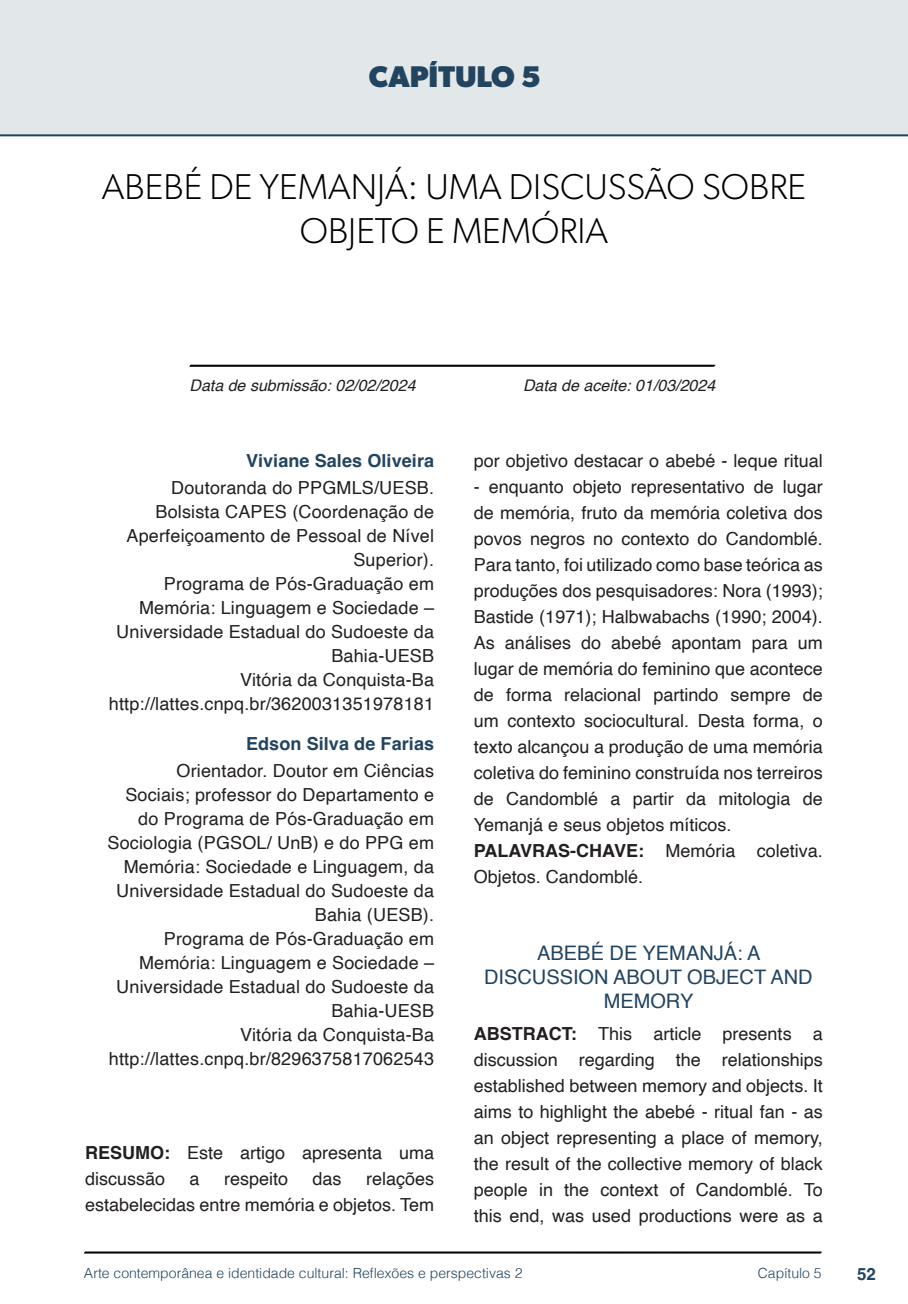
<style>
.page{position:relative;width:908px;height:1304px;background:#fff}
.page>*{position:absolute;margin:0;border:0;box-sizing:border-box;transform-origin:0 0}
.nome_artigos{font:300 36px/44px "Gibson";color:#000;text-align:center}
.capítulos{font:700 30px "Gibson";color:#23445f}
.título_Inglês{font:20px/24px "Helvetica";color:#23445f;text-align:center}
.Resumos_e_PC_TXT{font:18px/26px "Helvetica";color:#231f20}
.info_autores{font:18px/24px "Helvetica";letter-spacing:.01em;color:#231f20;text-align:right}
.nome_autores{font:700 18px "Helvetica";letter-spacing:.005em;color:#23445f}
.t1{font:700 16.8px "Helvetica";color:#23445f}
.data{font:italic 16px "Helvetica";color:#231f20}
.t2{font:300 14px "Helvetica";color:#23445f}
.s1{font-weight:700}
</style>
<div class="page">
<svg style="left:84px;top:1251px;width:737px;height:3px;background:#515151"></svg>
<div style="left:0;top:0;width:907px;height:136px;background:#e2e7e9"></div>
<svg style="left:189px;top:364px;width:526px;height:3px;background:#4f4f4f"></svg>
<div style="left:44px;top:72px;width:68px;height:61px;background:#e2e7e9"></div>
<p class="capítulos" style="left:369px;top:58px;width:173px">CAPÍTULO 5</p>
<p class="nome_artigos" style="left:102px;top:164px;width:705px">ABEBÉ DE YEMANJÁ: UMA DISCUSSÃO SOBRE<br>OBJETO E MEMÓRIA</p>
<p class="data" style="left:189px;top:373px;width:227px">Data de submissão: 02/02/2024</p>
<p class="data" style="left:523px;top:373px;width:194px">Data de aceite: 01/03/2024</p>
<p class="nome_autores" style="left:246px;top:450px;width:189px">Viviane Sales Oliveira</p>
<p class="info_autores" style="left:126px;top:477px;width:309px">Doutoranda do PPGMLS/UESB.<br>Bolsista CAPES (Coordenação de<br>Aperfeiçoamento de Pessoal de Nível<br>Superior).</p>
<p class="info_autores" style="left:139px;top:573px;width:296px">Programa de Pós-Graduação em<br>Memória: Linguagem e Sociedade –</p>
<p class="info_autores" style="left:116px;top:621px;width:319px">Universidade Estadual do Sudoeste da<br>Bahia-UESB</p>
<p class="info_autores" style="left:240px;top:669px;width:195px">Vitória da Conquista-Ba</p>
<p class="info_autores" style="left:109px;top:693px;width:326px">http://lattes.cnpq.br/3620031351978181</p>
<p class="nome_autores" style="left:246px;top:732px;width:189px">Edson Silva de Farias</p>
<p class="info_autores" style="left:107px;top:759px;width:328px">Orientador. Doutor em Ciências<br>Sociais; professor do Departamento e do Programa de Pós-Graduação em<br>Sociologia (PGSOL/ UnB) e do PPG em<br>Memória: Sociedade e Linguagem, da<br>Universidade Estadual do Sudoeste da<br>Bahia (UESB).</p>
<p class="info_autores" style="left:139px;top:927px;width:296px">Programa de Pós-Graduação em<br>Memória: Linguagem e Sociedade –</p>
<p class="info_autores" style="left:116px;top:975px;width:319px">Universidade Estadual do Sudoeste da<br>Bahia-UESB</p>
<p class="info_autores" style="left:240px;top:1023px;width:195px">Vitória da Conquista-Ba</p>
<p class="info_autores" style="left:109px;top:1047px;width:326px">http://lattes.cnpq.br/8296375817062543</p>
<p class="Resumos_e_PC_TXT" style="left:85px;top:1140px;width:350px"><span class="s1">RESUMO:</span> Este artigo apresenta uma discussão</p>
<p class="Resumos_e_PC_TXT" style="left:189px;top:1166px;width:12px">a</p>
<p class="Resumos_e_PC_TXT" style="left:224px;top:1166px;width:66px">respeito</p>
<p class="Resumos_e_PC_TXT" style="left:312px;top:1166px;width:31px">das</p>
<p class="Resumos_e_PC_TXT" style="left:85px;top:1166px;width:350px;text-align:right">relações<br>estabelecidas entre memória e objetos. Tem</p>
<p class="Resumos_e_PC_TXT" style="left:473px;top:448px;width:350px">por objetivo destacar o abebé - leque ritual</p>
<p class="Resumos_e_PC_TXT" style="left:473px;top:474px;width:350px;text-align:justify">- enquanto objeto representativo de lugar de memória, fruto da memória coletiva dos povos negros no contexto do Candomblé.<br>Para tanto, foi utilizado como base teórica as produções dos pesquisadores: Nora (1993); Bastide (1971); Halbwabachs (1990; 2004).<br>As análises do abebé apontam para um lugar de memória do feminino que acontece de forma relacional partindo sempre de um contexto sociocultural. Desta forma, o texto alcançou a produção de uma memória coletiva do feminino construída nos terreiros de Candomblé a partir da mitologia de Yemanjá e seus objetos míticos.</p>
<p class="Resumos_e_PC_TXT" style="left:473px;top:838px;width:350px"><span class="s1">PALAVRAS-CHAVE:</span> Memória coletiva.<br>Objetos. Candomblé.</p>
<p class="título_Inglês" style="left:484px;top:942px;width:330px">ABEBÉ DE YEMANJÁ: A<br>DISCUSSION ABOUT OBJECT AND<br>MEMORY</p>
<p class="Resumos_e_PC_TXT" style="left:473px;top:1021px;width:350px;text-align:justify"><span class="s1">ABSTRACT:</span> This article presents a discussion regarding the relationships established between memory and objects. It aims to highlight the abebé - ritual fan - as an object representing a place of memory, the result of the collective memory of black people in the context of Candomblé. To this end, was used productions were as a</p>
<p class="t2" style="left:84px;top:1261px;width:440px">Arte contemporânea e identidade cultural: Reflexões e perspectivas 2</p>
<p class="t2" style="left:757px;top:1261px;width:65px">Capítulo 5</p>
<p class="t1" style="left:856px;top:1264px;width:20px">52</p>
</div>
